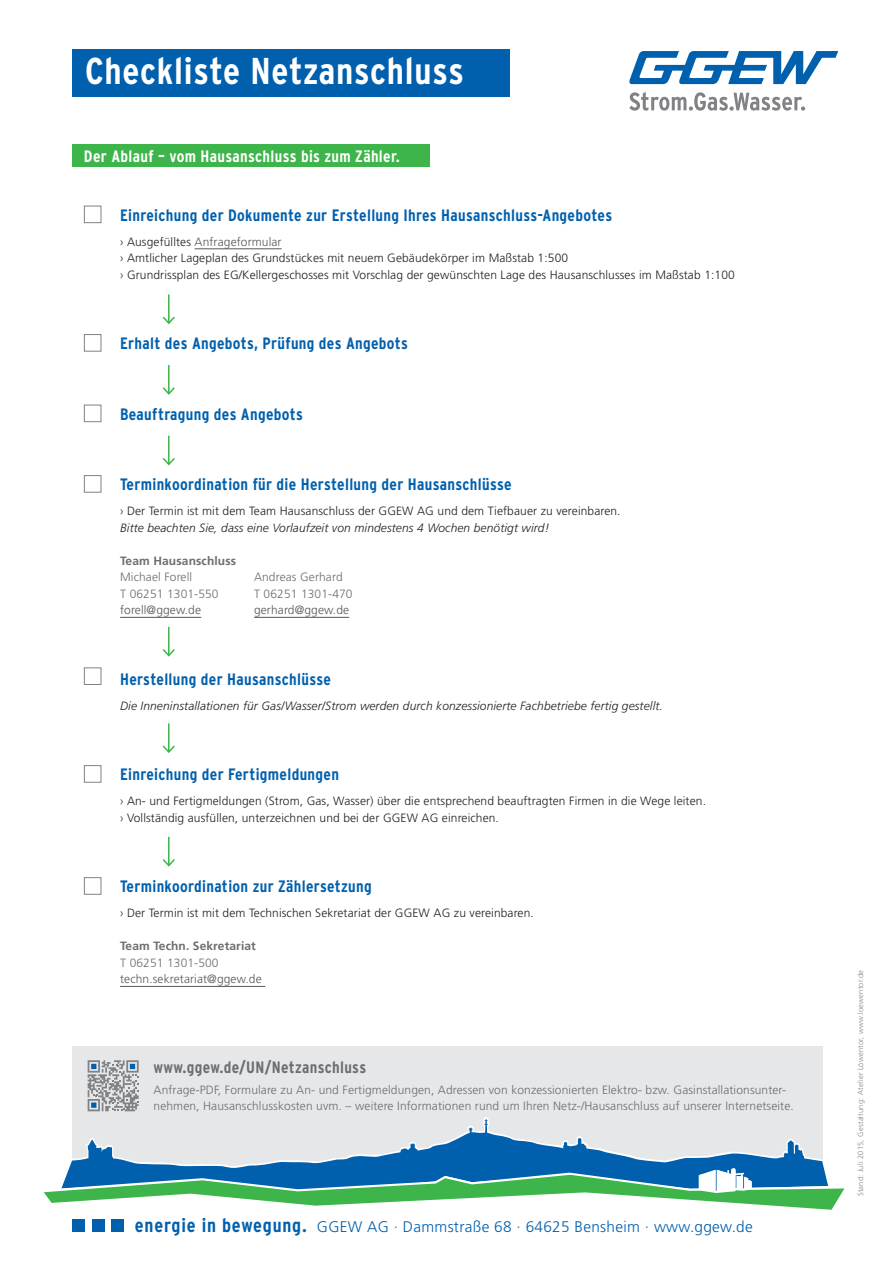
<style>
.page{position:relative;width:893px;height:1263px;background:#fff}
.page>*{position:absolute;margin:0;border:0;box-sizing:border-box;transform-origin:0 0}
.t1{font:700 condensed 37.35px "Interstate";letter-spacing:.02em;color:#fff}
.t2{font:700 condensed 16.5px "Interstate";letter-spacing:.02em;color:#0160ae}
.t3{font:700 condensed 16.5px "Interstate";letter-spacing:.02em;color:#fff}
.t4{font:700 condensed 16.5px "Interstate";letter-spacing:.02em;color:#6c6d70}
.t5{font:300 15.3px "Frutiger";letter-spacing:.02em;color:#0160ae}
.t6{font:300 12px/16.5px "Frutiger";letter-spacing:.01em;color:#231f20}
.t7{font:300 12px/16.5px "Frutiger";letter-spacing:.01em;color:#6c6d70}
.t8{font:italic 300 12px "Frutiger";letter-spacing:.01em;color:#231f20}
.t9{font:300 12px "Frutiger";letter-spacing:.01em;color:#57585a}
.t10{font:700 12px "Frutiger";letter-spacing:.01em;color:#6c6d70}
.t11{font:300 7.5px "Frutiger";letter-spacing:.03em;color:#808285}
.s1{color:#57585a}
.s2{font-family:"Interstate";font-weight:700;font-stretch:condensed;font-size:19.5px}
</style>
<div class="page">
<svg style="left:629px;top:92px;width:176px;height:19px"></svg>
<svg style="left:629px;top:51px;width:209px;height:33px"></svg>
<div style="left:111px;top:1219px;width:13px;height:13px;background:#0160ae"></div>
<div style="left:92px;top:1219px;width:13px;height:13px;background:#0160ae"></div>
<div style="left:72px;top:1219px;width:13px;height:13px;background:#0160ae"></div>
<div style="left:72px;top:1046px;width:751px;height:132px;background:#e6e7e9"></div>
<svg style="left:88px;top:1060px;width:51px;height:51px"></svg>
<div style="left:72px;top:144px;width:357px;height:23px;background:#3db54a"></div>
<hr style="left:195px;top:249px;width:87px;height:1px;background:#57585a">
<hr style="left:120px;top:617px;width:81px;height:1px;background:#57585a">
<hr style="left:254px;top:617px;width:95px;height:1px;background:#57585a">
<hr style="left:120px;top:986px;width:145px;height:1px;background:#57585a">
<div style="left:84px;top:206px;width:17px;height:17px;border:1px solid #808285"></div>
<div style="left:84px;top:334px;width:17px;height:18px;border:1px solid #808285"></div>
<div style="left:84px;top:405px;width:17px;height:17px;border:1px solid #808285"></div>
<div style="left:84px;top:475px;width:17px;height:18px;border:1px solid #808285"></div>
<div style="left:84px;top:667px;width:17px;height:18px;border:1px solid #808285"></div>
<div style="left:84px;top:765px;width:17px;height:18px;border:1px solid #808285"></div>
<div style="left:84px;top:877px;width:17px;height:18px;border:1px solid #808285"></div>
<hr style="left:168px;top:294px;width:2px;height:29px;background:#3db54a">
<svg style="left:162px;top:315px;width:13px;height:10px"></svg>
<hr style="left:168px;top:365px;width:2px;height:29px;background:#3db54a">
<svg style="left:162px;top:386px;width:13px;height:9px"></svg>
<hr style="left:168px;top:436px;width:2px;height:28px;background:#3db54a">
<svg style="left:162px;top:456px;width:13px;height:10px"></svg>
<hr style="left:168px;top:627px;width:2px;height:28px;background:#3db54a">
<svg style="left:162px;top:647px;width:13px;height:10px"></svg>
<hr style="left:168px;top:723px;width:2px;height:29px;background:#3db54a">
<svg style="left:162px;top:744px;width:13px;height:9px"></svg>
<hr style="left:168px;top:837px;width:2px;height:28px;background:#3db54a">
<svg style="left:162px;top:857px;width:13px;height:10px"></svg>
<svg style="left:69px;top:1119px;width:755px;height:49px"></svg>
<svg style="left:43px;top:1168px;width:802px;height:42px"></svg>
<div style="left:72px;top:49px;width:438px;height:47px;background:#0160ae"></div>
<h1 class="t1" style="left:85px;top:50px;width:380px">Checkliste Netzanschluss</h1>
<h2 class="t3" style="left:84px;top:147px;width:317px">Der Ablauf – vom Hausanschluss bis zum Zähler.</h2>
<h2 class="t2" style="left:120px;top:206px;width:493px">Einreichung der Dokumente zur Erstellung Ihres Hausanschluss-Angebotes</h2>
<p class="t6" style="left:120px;top:233px;width:616px">› Ausgefülltes <span class="s1">Anfrageformular<br></span>› Amtlicher Lageplan des Grundstückes mit neuem Gebäudekörper im Maßstab 1:500<br>› Grundrissplan des EG/Kellergeschosses mit Vorschlag der gewünschten Lage des Hausanschlusses im Maßstab 1:100</p>
<h2 class="t2" style="left:120px;top:334px;width:289px">Erhalt des Angebots, Prüfung des Angebots</h2>
<h2 class="t2" style="left:120px;top:405px;width:184px">Beauftragung des Angebots</h2>
<h2 class="t2" style="left:120px;top:475px;width:393px">Terminkoordination für die Herstellung der Hausanschlüsse</h2>
<p class="t6" style="left:120px;top:503px;width:502px">› Der Termin ist mit dem Team Hausanschluss der GGEW AG und dem Tiefbauer zu vereinbaren.</p>
<p class="t8" style="left:120px;top:521px;width:431px">Bitte beachten Sie, dass eine Vorlaufzeit von mindestens 4 Wochen benötigt wird!</p>
<p class="t10" style="left:120px;top:554px;width:118px">Team Hausanschluss</p>
<p class="t7" style="left:120px;top:569px;width:74px">Michael Forell</p>
<p class="t7" style="left:254px;top:569px;width:90px">Andreas Gerhard</p>
<p class="t7" style="left:120px;top:585px;width:100px">T 06251 1301-550</p>
<p class="t7" style="left:254px;top:585px;width:100px">T 06251 1301-470</p>
<p class="t9" style="left:120px;top:603px;width:82px">forell@ggew.de</p>
<p class="t9" style="left:254px;top:603px;width:97px">gerhard@ggew.de</p>
<h2 class="t2" style="left:120px;top:670px;width:212px">Herstellung der Hausanschlüsse</h2>
<p class="t8" style="left:120px;top:699px;width:544px">Die Inneninstallationen für Gas/Wasser/Strom werden durch konzessionierte Fachbetriebe fertig gestellt.</p>
<h2 class="t2" style="left:120px;top:765px;width:220px">Einreichung der Fertigmeldungen</h2>
<p class="t6" style="left:120px;top:793px;width:587px">› An- und Fertigmeldungen (Strom, Gas, Wasser) über die entsprechend beauftragten Firmen in die Wege leiten. › Vollständig ausfüllen, unterzeichnen und bei der GGEW AG einreichen.</p>
<h2 class="t2" style="left:120px;top:877px;width:253px">Terminkoordination zur Zählersetzung</h2>
<p class="t6" style="left:120px;top:905px;width:415px">› Der Termin ist mit dem Technischen Sekretariat der GGEW AG zu vereinbaren.</p>
<p class="t10" style="left:120px;top:939px;width:137px">Team Techn. Sekretariat</p>
<p class="t7" style="left:120px;top:954px;width:100px">T 06251 1301-500</p>
<p class="t9" style="left:120px;top:972px;width:143px">techn.sekretariat@ggew.de</p>
<h2 class="t4" style="left:154px;top:1058px;width:214px">www.ggew.de/UN/Netzanschluss</h2>
<p class="t7" style="left:154px;top:1081px;width:642px">Anfrage-PDF, Formulare zu An- und Fertigmeldungen, Adressen von konzessionierten Elektro- bzw. Gasinstallationsunter&shy;nehmen, Hausanschlusskosten uvm. – weitere Informationen rund um Ihren Netz-/Hausanschluss auf unserer Internetseite.</p>
<p class="t5" style="left:135px;top:1218px;width:619px"><span class="s2">energie in bewegung.</span> GGEW AG · Dammstraße 68 · 64625 Bensheim · www.ggew.de</p>
<p class="t11" style="left:856px;top:1196px;width:228px;rotate:-90deg">Stand: Juli 2015, Gestaltung: Atelier Löwentor, www.loewentor.de</p>
</div>
